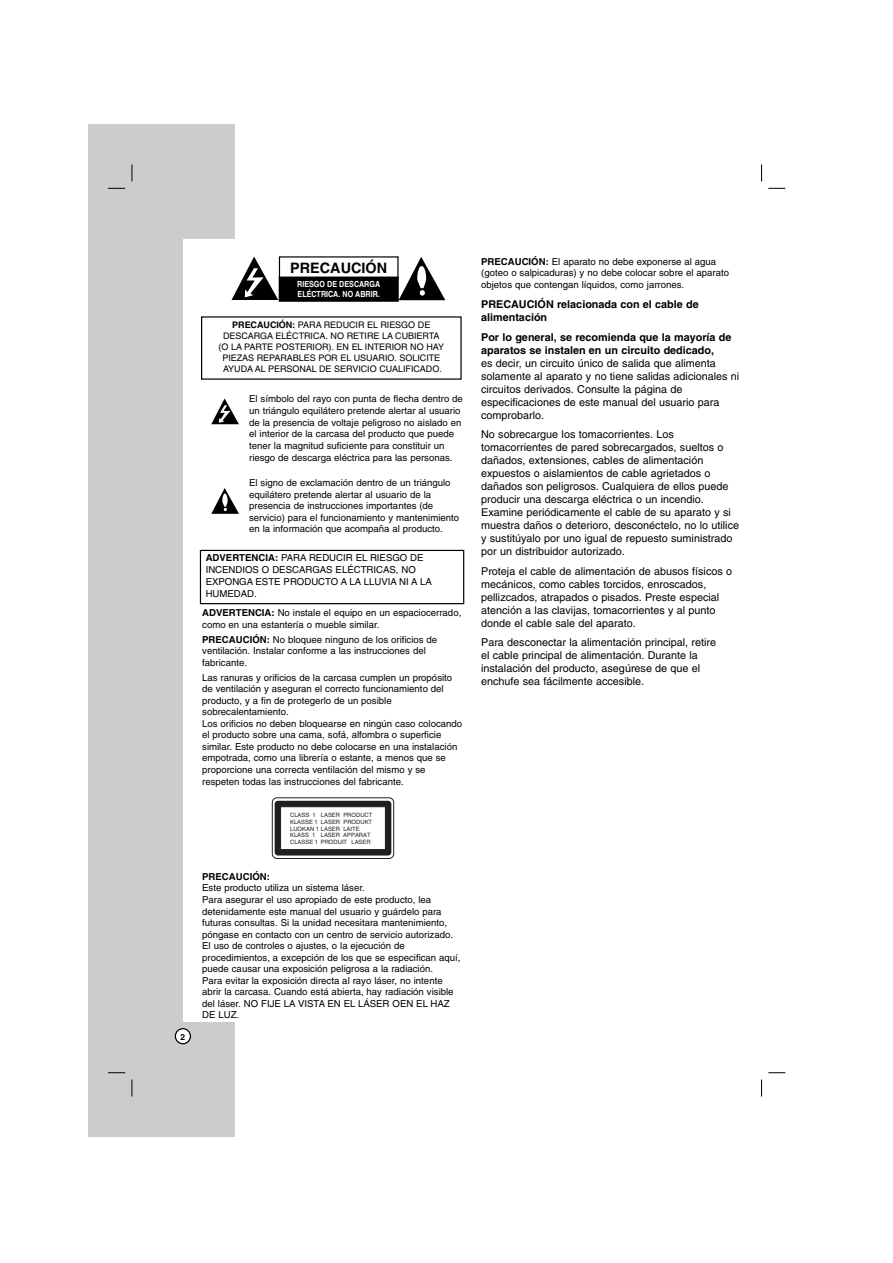
<style>
.page{position:relative;width:893px;height:1263px;background:#fff}
.page>*{position:absolute;margin:0;border:0;box-sizing:border-box;transform-origin:0 0}
.t1{font:700 14.4px "Helvetica";color:#000}
.t2{font:10.8px/12.9px "Helvetica";color:#000}
.t3{font:700 10.8px/12.9px "Helvetica";color:#000}
.t4{font:9.6px/11.6px "Helvetica";color:#000}
.t5{font:700 9.6px "Helvetica";color:#000}
.t6{font:9px/10.8px "Helvetica";letter-spacing:-.005em;color:#000;text-align:center}
.t7{font:700 8.4px/9.6px "Helvetica";color:#fff;scale:.85 1}
.t8{font:700 8.4px "Helvetica";color:#000}
.t9{font:5.85px/6.8px "Helvetica";color:#231f20}
.s1{font-weight:700}
</style>
<div class="page">
<div style="left:88px;top:124px;width:146px;height:1013px;background:#ccc"></div>
<div style="left:183px;top:240px;width:111px;height:782px;background:#fff"></div>
<svg style="left:175px;top:1028px;width:16px;height:16px"></svg>
<svg style="left:132px;top:1080px;width:1px;height:17px"></svg>
<svg style="left:761px;top:1080px;width:1px;height:17px"></svg>
<svg style="left:108px;top:1072px;width:17px;height:1px"></svg>
<svg style="left:768px;top:1072px;width:17px;height:1px"></svg>
<svg style="left:761px;top:165px;width:1px;height:17px"></svg>
<svg style="left:768px;top:188px;width:17px;height:1px"></svg>
<svg style="left:132px;top:165px;width:1px;height:17px"></svg>
<svg style="left:108px;top:188px;width:17px;height:1px"></svg>
<svg style="left:272px;top:797px;width:122px;height:62px"></svg>
<div style="left:275px;top:801px;width:116px;height:55px;background:#231f20;border-radius:3px"></div>
<div style="left:280px;top:807px;width:105px;height:43px;background:#fff;border:1px solid #231f20"></div>
<svg style="left:211px;top:488px;width:28px;height:26px"></svg>
<svg style="left:211px;top:398px;width:28px;height:26px"></svg>
<svg style="left:231px;top:257px;width:47px;height:43px"></svg>
<div style="left:279px;top:277px;width:119px;height:24px;background:#000"></div>
<div style="left:279px;top:277px;width:119px;height:25px;border:1px solid #000"></div>
<svg style="left:398px;top:257px;width:47px;height:43px"></svg>
<div style="left:200px;top:550px;width:264px;height:54px;border:1px solid #000"></div>
<p class="t8" style="left:181px;top:1034px;width:6px">2</p>
<h1 class="t1" style="left:290px;top:262px;width:98px">PRECAUCIÓN</h1>
<p class="t7" style="left:297px;top:281px;width:99px">RIESGO DE DESCARGA<br>ELÉCTRICA. NO ABRIR.</p>
<p class="t6" style="left:218px;top:321px;width:227px"><span class="s1">PRECAUCIÓN:</span> PARA REDUCIR EL RIESGO DE DESCARGA ELÉCTRICA. NO RETIRE LA CUBIERTA (O LA PARTE POSTERIOR). EN EL INTERIOR NO HAY PIEZAS REPARABLES POR EL USUARIO. SOLICITE AYUDA AL PERSONAL DE SERVICIO CUALIFICADO.</p>
<p class="t4" style="left:249px;top:394px;width:215px">El símbolo del rayo con punta de flecha dentro de un triángulo equilátero pretende alertar al usuario de la presencia de voltaje peligroso no aislado en el interior de la carcasa del producto que puede tener la magnitud suficiente para constituir un riesgo de descarga eléctrica para las personas.</p>
<p class="t4" style="left:249px;top:478px;width:211px">El signo de exclamación dentro de un triángulo equilátero pretende alertar al usuario de la presencia de instrucciones importantes (de servicio) para el funcionamiento y mantenimiento en la información que acompaña al producto.</p>
<p class="t4" style="left:206px;top:553px;width:228px;line-height:12px"><span class="s1">ADVERTENCIA:</span> PARA REDUCIR EL RIESGO DE<br>INCENDIOS O DESCARGAS ELÉCTRICAS, NO<br>EXPONGA ESTE PRODUCTO A LA LLUVIA NI A LA<br>HUMEDAD.</p>
<p class="t4" style="left:202px;top:608px;width:260px"><span class="s1">ADVERTENCIA:</span> No instale el equipo en un espaciocerrado, como en una estantería o mueble similar.</p>
<p class="t4" style="left:202px;top:634px;width:236px"><span class="s1">PRECAUCIÓN:</span> No bloquee ninguno de los orificios de ventilación. Instalar conforme a las instrucciones del fabricante.</p>
<p class="t4" style="left:202px;top:672px;width:261px">Las ranuras y orificios de la carcasa cumplen un propósito de ventilación y aseguran el correcto funcionamiento del producto, y a fin de protegerlo de un posible sobrecalentamiento.<br>Los orificios no deben bloquearse en ningún caso colocando el producto sobre una cama, sofá, alfombra o superficie similar. Este producto no debe colocarse en una instalación empotrada, como una librería o estante, a menos que se proporcione una correcta ventilación del mismo y se respeten todas las instrucciones del fabricante.</p>
<p class="t9" style="left:290px;top:812px;width:84px">CLASS 1 LASER PRODUCT<br>KLASSE 1 LASER PRODUKT<br>LUOKAN 1 LASER LAITE<br>KLASS 1 LASER APPARAT<br>CLASSE 1 PRODUIT LASER</p>
<p class="t5" style="left:202px;top:873px;width:69px">PRECAUCIÓN:</p>
<p class="t4" style="left:202px;top:883px;width:260px">Este producto utiliza un sistema láser.<br>Para asegurar el uso apropiado de este producto, lea detenidamente este manual del usuario y guárdelo para futuras consultas. Si la unidad necesitara mantenimiento, póngase en contacto con un centro de servicio autorizado.<br>El uso de controles o ajustes, o la ejecución de procedimientos, a excepción de los que se especifican aquí, puede causar una exposición peligrosa a la radiación.<br>Para evitar la exposición directa al rayo láser, no intente abrir la carcasa. Cuando está abierta, hay radiación visible del láser. NO FIJE LA VISTA EN EL LÁSER OEN EL HAZ DE LUZ.</p>
<p class="t4" style="left:481px;top:256px;width:249px;line-height:12px"><span class="s1">PRECAUCIÓN:</span> El aparato no debe exponerse al agua (goteo o salpicaduras) y no debe colocar sobre el aparato objetos que contengan líquidos, como jarrones.</p>
<p class="t3" style="left:481px;top:299px;width:219px">PRECAUCIÓN relacionada con el cable de alimentación</p>
<p class="t3" style="left:481px;top:332px;width:252px">Por lo general, se recomienda que la mayoría de aparatos se instalen en un circuito dedicado,</p>
<p class="t2" style="left:481px;top:358px;width:260px">es decir, un circuito único de salida que alimenta solamente al aparato y no tiene salidas adicionales ni circuitos derivados. Consulte la página de especificaciones de este manual del usuario para comprobarlo.</p>
<p class="t2" style="left:481px;top:429px;width:259px">No sobrecargue los tomacorrientes. Los tomacorrientes de pared sobrecargados, sueltos o dañados, extensiones, cables de alimentación expuestos o aislamientos de cable agrietados o dañados son peligrosos. Cualquiera de ellos puede producir una descarga eléctrica o un incendio.<br>Examine periódicamente el cable de su aparato y si muestra daños o deterioro, desconéctelo, no lo utilice y sustitúyalo por uno igual de repuesto suministrado por un distribuidor autorizado.</p>
<p class="t2" style="left:481px;top:566px;width:252px">Proteja el cable de alimentación de abusos físicos o mecánicos, como cables torcidos, enroscados, pellizcados, atrapados o pisados. Preste especial atención a las clavijas, tomacorrientes y al punto donde el cable sale del aparato.</p>
<p class="t2" style="left:481px;top:637px;width:236px">Para desconectar la alimentación principal, retire el cable principal de alimentación. Durante la instalación del producto, asegúrese de que el enchufe sea fácilmente accesible.</p>
</div>
